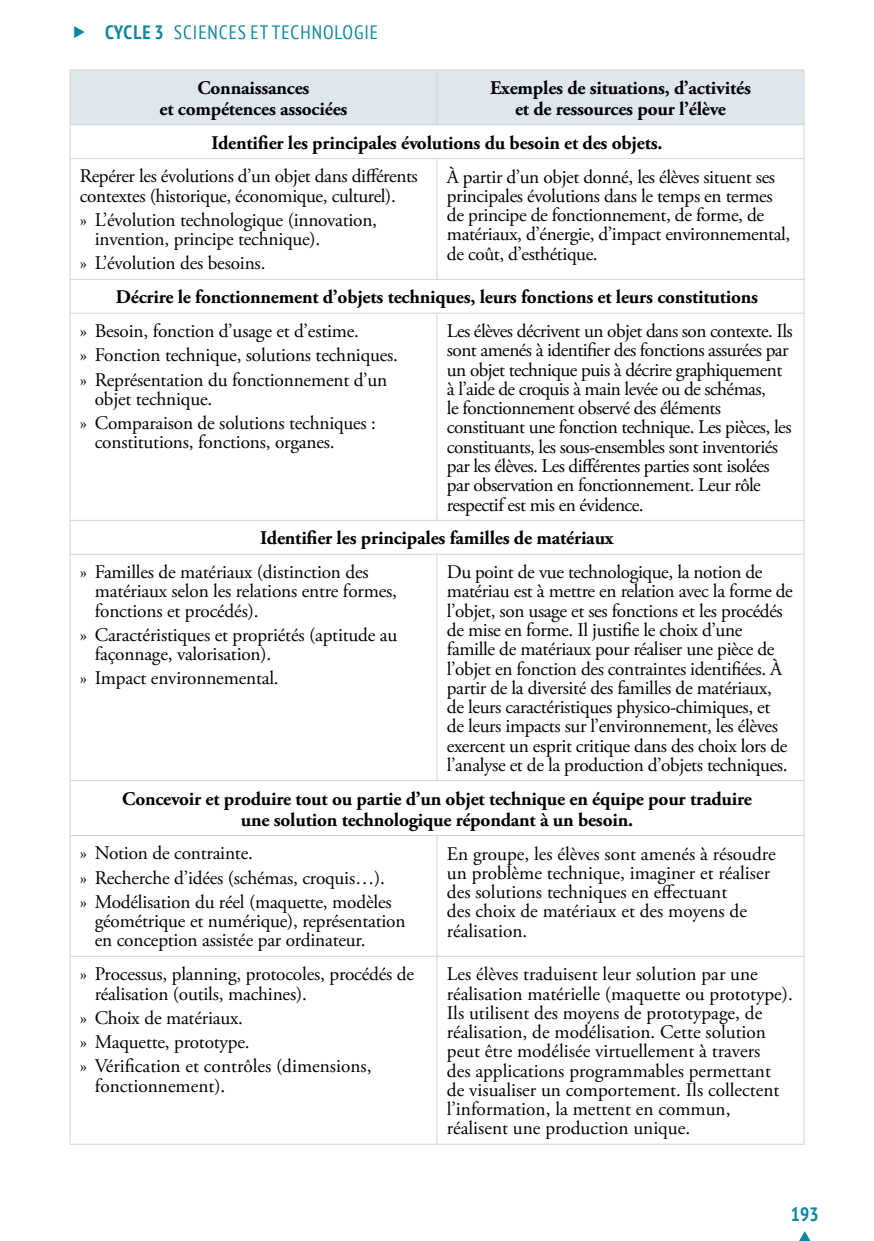
<style>
.page{position:relative;width:874px;height:1241px;background:#fff}
.page>*{position:absolute;margin:0;border:0;box-sizing:border-box;transform-origin:0 0}
.t1{font:19.25px/19.2px "Adobe Garamond Pro";letter-spacing:-.01em;color:#000}
.t2{font:19.25px/19.2px "Adobe Garamond Pro";letter-spacing:-.03em;color:#000}
.t3{font:700 19.25px/21px "Adobe Garamond Pro";letter-spacing:-.01em;color:#000;text-align:center}
.t4{font:condensed 19.25px "PT Sans";letter-spacing:.05em;color:#0e869e}
.t5{font:700 condensed 19.25px "PT Sans";color:#0e869e}
.s1{font-weight:400}
</style>
<div class="page">
<svg style="left:799px;top:1231px;width:11px;height:9px"></svg>
<div style="left:70px;top:70px;width:733px;height:54px;background:#dfe7eb"></div>
<hr style="left:69px;top:69px;width:368px;height:1px;background:#d1d3d4">
<hr style="left:69px;top:70px;width:1px;height:54px;background:#d1d3d4">
<hr style="left:437px;top:69px;width:367px;height:1px;background:#d1d3d4">
<hr style="left:436px;top:70px;width:1px;height:54px;background:#d1d3d4">
<hr style="left:803px;top:70px;width:1px;height:54px;background:#d1d3d4">
<hr style="left:69px;top:124px;width:368px;height:1px;background:#d1d3d4">
<hr style="left:69px;top:125px;width:1px;height:33px;background:#d1d3d4">
<hr style="left:437px;top:124px;width:367px;height:1px;background:#d1d3d4">
<hr style="left:803px;top:125px;width:1px;height:33px;background:#d1d3d4">
<hr style="left:69px;top:158px;width:368px;height:1px;background:#d1d3d4">
<hr style="left:69px;top:159px;width:1px;height:120px;background:#d1d3d4">
<hr style="left:437px;top:158px;width:367px;height:1px;background:#d1d3d4">
<hr style="left:436px;top:159px;width:1px;height:120px;background:#d1d3d4">
<hr style="left:803px;top:159px;width:1px;height:120px;background:#d1d3d4">
<hr style="left:69px;top:279px;width:368px;height:1px;background:#d1d3d4">
<hr style="left:69px;top:280px;width:1px;height:33px;background:#d1d3d4">
<hr style="left:437px;top:279px;width:367px;height:1px;background:#d1d3d4">
<hr style="left:803px;top:280px;width:1px;height:33px;background:#d1d3d4">
<hr style="left:69px;top:313px;width:368px;height:1px;background:#d1d3d4">
<hr style="left:69px;top:313px;width:1px;height:207px;background:#d1d3d4">
<hr style="left:437px;top:313px;width:367px;height:1px;background:#d1d3d4">
<hr style="left:436px;top:313px;width:1px;height:207px;background:#d1d3d4">
<hr style="left:803px;top:313px;width:1px;height:207px;background:#d1d3d4">
<hr style="left:69px;top:520px;width:368px;height:1px;background:#d1d3d4">
<hr style="left:69px;top:520px;width:1px;height:33px;background:#d1d3d4">
<hr style="left:437px;top:520px;width:367px;height:1px;background:#d1d3d4">
<hr style="left:803px;top:520px;width:1px;height:33px;background:#d1d3d4">
<hr style="left:69px;top:553px;width:368px;height:1px;background:#d1d3d4">
<hr style="left:69px;top:554px;width:1px;height:226px;background:#d1d3d4">
<hr style="left:437px;top:553px;width:367px;height:1px;background:#d1d3d4">
<hr style="left:436px;top:554px;width:1px;height:226px;background:#d1d3d4">
<hr style="left:803px;top:554px;width:1px;height:226px;background:#d1d3d4">
<hr style="left:69px;top:780px;width:368px;height:1px;background:#d1d3d4">
<hr style="left:69px;top:781px;width:1px;height:54px;background:#d1d3d4">
<hr style="left:437px;top:780px;width:367px;height:1px;background:#d1d3d4">
<hr style="left:803px;top:781px;width:1px;height:54px;background:#d1d3d4">
<hr style="left:69px;top:835px;width:368px;height:1px;background:#d1d3d4">
<hr style="left:69px;top:835px;width:1px;height:120px;background:#d1d3d4">
<hr style="left:437px;top:835px;width:367px;height:1px;background:#d1d3d4">
<hr style="left:436px;top:835px;width:1px;height:120px;background:#d1d3d4">
<hr style="left:803px;top:835px;width:1px;height:120px;background:#d1d3d4">
<hr style="left:69px;top:955px;width:368px;height:1px;background:#d1d3d4">
<hr style="left:69px;top:956px;width:1px;height:187px;background:#d1d3d4">
<hr style="left:437px;top:955px;width:367px;height:1px;background:#d1d3d4">
<hr style="left:436px;top:956px;width:1px;height:187px;background:#d1d3d4">
<hr style="left:803px;top:956px;width:1px;height:187px;background:#d1d3d4">
<hr style="left:69px;top:1143px;width:368px;height:1px;background:#d1d3d4">
<hr style="left:437px;top:1143px;width:367px;height:1px;background:#d1d3d4">
<p class="t5" style="left:105px;top:20px;width:78px">Cycle 3 <span class="s1">SCIE</span></p>
<p class="t4" style="left:207px;top:20px;width:155px">NCES ET TECHNOLOGIE</p>
<p class="t3" style="left:159px;top:78px;width:189px">Connaissances<br>et compétences associées</p>
<p class="t3" style="left:490px;top:78px;width:262px">Exemples de situations, d’activités et de ressources pour l’élève</p>
<p class="t3" style="left:211px;top:132px;width:452px">Identifier les principales évolutions du besoin et des objets.</p>
<p class="t1" style="left:80px;top:167px;width:339px">Repérer les évolutions d’un objet dans différents contextes (historique, économique, culturel).</p>
<p class="t1" style="left:95px;top:211px;width:284px;text-indent:-15px">» L’évolution technologique (innovation, invention, principe technique).</p>
<p class="t1" style="left:80px;top:254px;width:187px">» L’évolution des besoins.</p>
<p class="t1" style="left:446px;top:167px;width:345px">À partir d’un objet donné, les élèves situent ses principales évolutions dans le temps en termes de principe de fonctionnement, de forme, de matériaux, d’énergie, d’impact environnemental, de coût, d’esthétique.</p>
<p class="t3" style="left:116px;top:287px;width:643px">Décrire le fonctionnement d’objets techniques, leurs fonctions et leurs constitutions</p>
<p class="t1" style="left:80px;top:319px;width:319px;line-height:24.2px">» Besoin, fonction d’usage et d’estime.<br>» Fonction technique, solutions techniques. » Représentation du fonctionnement d’un</p>
<p class="t1" style="left:80px;top:387px;width:297px;line-height:24.2px;text-indent:15px">objet technique.<br>» Comparaison de solutions techniques :</p>
<p class="t1" style="left:95px;top:433px;width:241px">constitutions, fonctions, organes.</p>
<p class="t2" style="left:446px;top:322px;width:347px">Les élèves décrivent un objet dans son contexte. Ils sont amenés à identifier des fonctions assurées par un objet technique puis à décrire graphiquement à l’aide de croquis à main levée ou de schémas,<br>le fonctionnement observé des éléments constituant une fonction technique. Les pièces, les constituants, les sous-ensembles sont inventoriés par les élèves. Les différentes parties sont isolées par observation en fonctionnement. Leur rôle respectif est mis en évidence.</p>
<p class="t3" style="left:260px;top:528px;width:355px">Identifier les principales familles de matériaux</p>
<p class="t1" style="left:95px;top:563px;width:303px;text-indent:-15px">» Familles de matériaux (distinction des matériaux selon les relations entre formes, fonctions et procédés).</p>
<p class="t1" style="left:95px;top:625px;width:304px;text-indent:-15px">» Caractéristiques et propriétés (aptitude au façonnage, valorisation).</p>
<p class="t1" style="left:80px;top:669px;width:200px">» Impact environnemental.</p>
<p class="t1" style="left:446px;top:563px;width:347px">Du point de vue technologique, la notion de matériau est à mettre en relation avec la forme de l’objet, son usage et ses fonctions et les procédés de mise en forme. Il justifie le choix d’une famille de matériaux pour réaliser une pièce de l’objet en fonction des contraintes identifiées. À partir de la diversité des familles de matériaux, de leurs caractéristiques physico-chimiques, et<br>de leurs impacts sur l’environnement, les élèves exercent un esprit critique dans des choix lors de l’analyse et de la production d’objets techniques.</p>
<p class="t3" style="left:122px;top:788px;width:630px">Concevoir et produire tout ou partie d’un objet technique en équipe pour traduire une solution technologique répondant à un besoin.</p>
<p class="t1" style="left:80px;top:841px;width:313px;line-height:24.2px">» Notion de contrainte.<br>» Recherche d’idées (schémas, croquis…). » Modélisation du réel (maquette, modèles</p>
<p class="t1" style="left:95px;top:912px;width:312px">géométrique et numérique), représentation en conception assistée par ordinateur.</p>
<p class="t1" style="left:446px;top:844px;width:330px">En groupe, les élèves sont amenés à résoudre un problème technique, imaginer et réaliser des solutions techniques en effectuant<br>des choix de matériaux et des moyens de réalisation.</p>
<p class="t1" style="left:95px;top:965px;width:321px;text-indent:-15px">» Processus, planning, protocoles, procédés de réalisation (outils, machines).</p>
<p class="t1" style="left:80px;top:1006px;width:293px;line-height:24.2px">» Choix de matériaux.<br>» Maquette, prototype.<br>» Vérification et contrôles (dimensions,</p>
<p class="t1" style="left:95px;top:1076px;width:132px">fonctionnement).</p>
<p class="t1" style="left:446px;top:965px;width:347px">Les élèves traduisent leur solution par une réalisation matérielle (maquette ou prototype).<br>Ils utilisent des moyens de prototypage, de réalisation, de modélisation. Cette solution peut être modélisée virtuellement à travers<br>des applications programmables permettant de visualiser un comportement. Ils collectent l’information, la mettent en commun, réalisent une production unique.</p>
<p class="t5" style="left:790px;top:1201px;width:29px">193</p>
</div>
